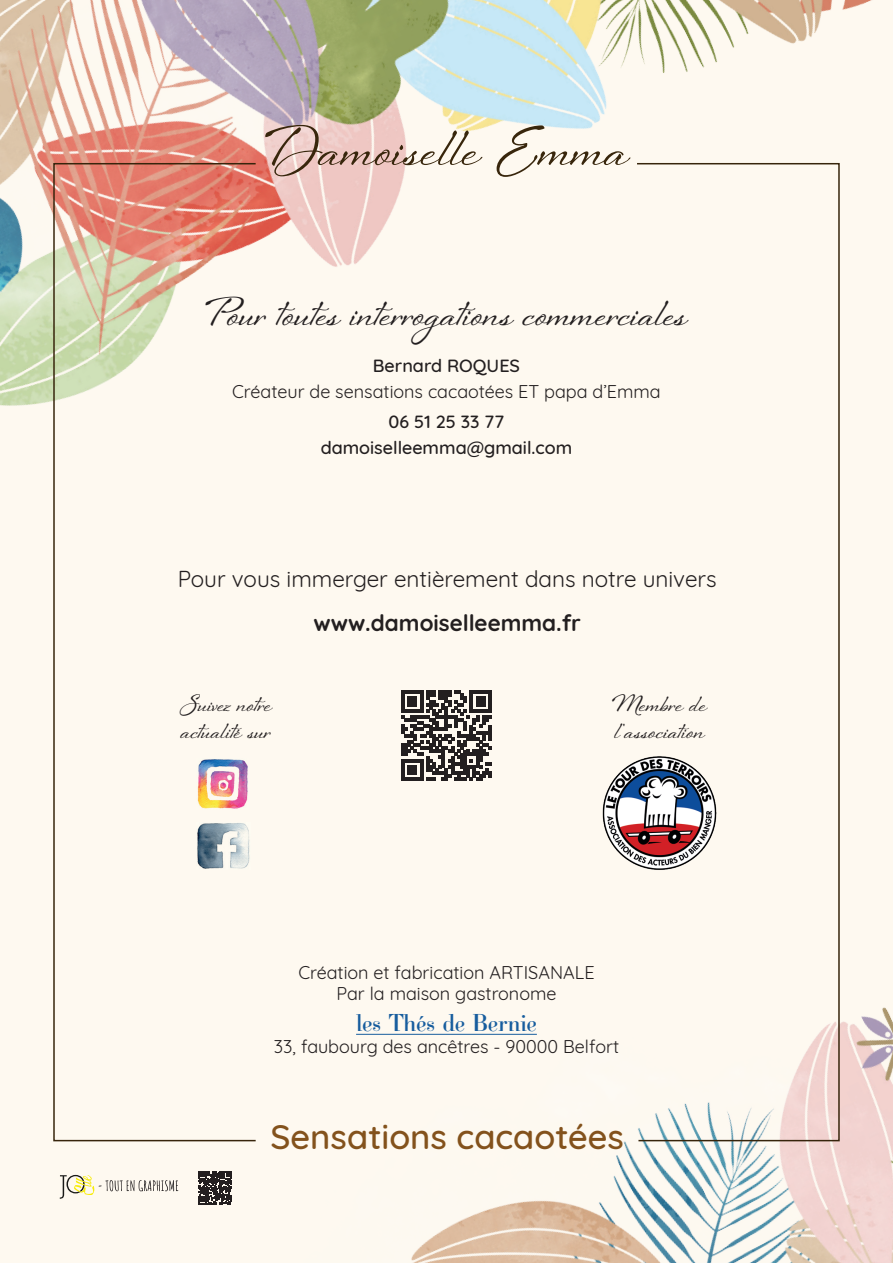
<style>
.page{position:relative;width:893px;height:1263px;background:#fef9f0}
.page>*{position:absolute;margin:0;border:0;box-sizing:border-box;transform-origin:0 0}
.t1{font:700 52.5px "Sheila";letter-spacing:.005em;color:#38260c}
.t2{font:700 37.5px "Sheila";color:#231f20}
.t3{font:500 34.5px "Quicksand";color:#83521c}
.t4{font:25.5px "Cantabile";color:#175d9e}
.t5{font:700 22.5px/27px "Sheila";color:#231f20}
.t6{font:22.5px "Quicksand";color:#231f20}
.t7{font:700 22.5px "Quicksand";color:#231f20}
.t8{font:18px/21.6px "Quicksand";color:#231f20;text-align:center}
.t9{font:500 18px/25.8px "Quicksand";color:#231f20;text-align:center}
</style>
<div class="page">
<img style="left:0;top:0;width:872px;height:406px">
<img style="left:53px;top:773px;width:840px;height:490px">
<div style="left:53px;top:163px;width:203px;height:978px;border:2px solid #37250c"></div>
<svg style="left:635px;top:162px;width:205px;height:980px"></svg>
<svg style="left:401px;top:691px;width:90px;height:90px"></svg>
<hr style="left:356px;top:1034px;width:181px;height:1px;background:#175d9e">
<img style="left:197px;top:759px;width:51px;height:50px">
<img style="left:197px;top:823px;width:54px;height:47px">
<img style="left:569px;top:749px;width:181px;height:128px">
<svg style="left:60px;top:1175px;width:118px;height:24px"></svg>
<svg style="left:198px;top:1171px;width:34px;height:33px"></svg>
<h1 class="t1" style="left:265px;top:116px;width:365px">Damoiselle Emma</h1>
<h2 class="t2" style="left:206px;top:290px;width:486px">Pour toutes interrogations commerciales</h2>
<p class="t9" style="left:373px;top:351px;width:149px">Bernard ROQUES</p>
<p class="t8" style="left:232px;top:379px;width:430px">Créateur de sensations cacaotées ET papa d’Emma</p>
<p class="t9" style="left:321px;top:407px;width:253px">06 51 25 33 77 damoiselleemma@gmail.com</p>
<p class="t6" style="left:178px;top:561px;width:541px">Pour vous immerger entièrement dans notre univers</p>
<p class="t7" style="left:313px;top:604px;width:269px">www.damoiselleemma.fr</p>
<p class="t5" style="left:180px;top:689px;width:94px">Suivez notre actualité sur</p>
<p class="t5" style="left:612px;top:690px;width:96px">Membre de l 'association</p>
<p class="t8" style="left:298px;top:960px;width:298px">Création et fabrication ARTISANALE<br>Par la maison gastronome</p>
<h3 class="t4" style="left:356px;top:1008px;width:182px">les Thés de Bernie</h3>
<p class="t8" style="left:274px;top:1033px;width:347px">33, faubourg des ancêtres - 90000 Belfort</p>
<h3 class="t3" style="left:270px;top:1108px;width:355px">Sensations cacaotées</h3>
</div>
